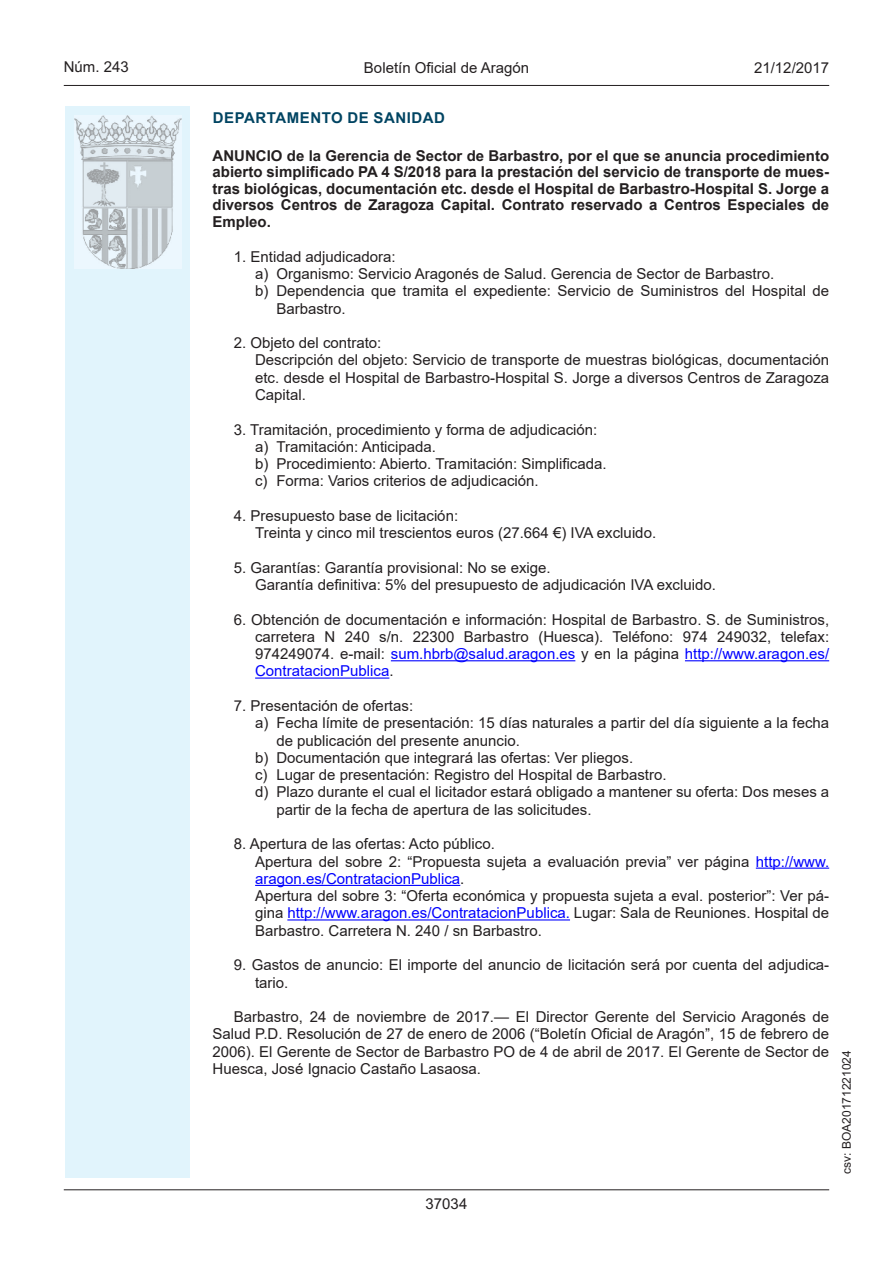
<style>
.page{position:relative;width:893px;height:1263px;background:#fff}
.page>*{position:absolute;margin:0;border:0;box-sizing:border-box;transform-origin:0 0}
.Sangrado_02{font:15px/17.2px "Arial";color:#231f20}
.Sangrado_04{font:15px/17.2px "Arial";color:#231f20;text-align:justify}
.inicio_de_parrafo{font:15px/17.2px "Arial";color:#231f20;text-align:justify}
.Sangrado_01{font:15px/17.2px "Arial";color:#231f20;text-align:justify}
.Titulo_text{font:700 15px/16.5px "Arial";color:#231f20;text-align:justify}
.estilo_head-c{font:15px "Arial";color:#231f20}
.emisor_text{font:15px "Arial Bold MT2";letter-spacing:.035em;color:#004462}
.estilo_head-d{font:15px "Arial MT2";color:#231f20}
.estilo_head-i{font:15px "Arial MT2";color:#231f20}
.numero_pagina{font:15px "Arial MT2";color:#231f20}
.estilo_head-i-2{font:12px "Arial MT2";color:#231f20}
.s1{font-family:"Arial Bold MT2";font-weight:400}
.s2{color:#00f}
.s3{font-family:"Arial MT2"}
.s4{font-family:"Arial MT2";color:#00f}
</style>
<div class="page">
<div style="left:65px;top:106px;width:125px;height:1072px;background:#e1f4fc"></div>
<img style="left:75px;top:115px;width:106px;height:153px">
<hr style="left:64px;top:85px;width:765px;height:1px;background:#231f20">
<hr style="left:64px;top:1189px;width:765px;height:1px;background:#231f20">
<hr style="left:391px;top:660px;width:184px;height:1px;background:#00f">
<hr style="left:685px;top:660px;width:144px;height:1px;background:#00f">
<hr style="left:255px;top:677px;width:134px;height:2px;background:#00f">
<hr style="left:756px;top:867px;width:73px;height:2px;background:#00f">
<hr style="left:255px;top:885px;width:205px;height:1px;background:#00f">
<hr style="left:287px;top:919px;width:283px;height:1px;background:#00f">
<p class="estilo_head-i" style="left:64px;top:57px;width:67px">Núm. 243</p>
<p class="estilo_head-c" style="left:364px;top:57px;width:167px">Boletín Oficial de Aragón</p>
<p class="estilo_head-d" style="left:754px;top:57px;width:77px">21/12/2017</p>
<p class="emisor_text" style="left:213px;top:107px;width:234px">DEPARTAMENTO DE SANIDAD</p>
<p class="Titulo_text" style="left:213px;top:147px;width:618px"><span class="s1">ANUNCIO de la Gerencia de Sector de Barbastro, por el que se anuncia procedimiento </span>abierto simplificado PA 4 S/2018 para la prestación del servicio de transporte de mues&shy;tras biológicas, documentación etc. desde el Hospital de Barbastro-Hospital S. Jorge a diversos Centros de Zaragoza Capital. Contrato reservado a Centros Especiales de Empleo.</p>
<p class="inicio_de_parrafo" style="left:234px;top:248px;width:163px">1. Entidad adjudicadora:</p>
<p class="Sangrado_02" style="left:255px;top:265px;width:521px">a) Organismo: Servicio Aragonés de Salud. Gerencia de Sector de Barbastro.</p>
<p class="Sangrado_02" style="left:276px;top:282px;width:554px;text-indent:-21px">b) Dependencia que tramita el expediente: Servicio de Suministros del Hospital de<br>Barbastro.</p>
<p class="inicio_de_parrafo" style="left:234px;top:334px;width:149px">2. Objeto del contrato:</p>
<p class="Sangrado_04" style="left:255px;top:351px;width:576px">Descripción del objeto: Servicio de transporte de muestras biológicas, documentación etc. desde el Hospital de Barbastro-Hospital S. Jorge a diversos Centros de Zaragoza Capital.</p>
<p class="inicio_de_parrafo" style="left:234px;top:421px;width:365px">3. Tramitación, procedimiento y forma de adjudicación:</p>
<p class="Sangrado_02" style="left:255px;top:438px;width:182px">a) Tramitación: Anticipada.</p>
<p class="Sangrado_02" style="left:255px;top:455px;width:353px">b) Procedimiento: Abierto. Tramitación: Simplificada.</p>
<p class="Sangrado_02" style="left:255px;top:472px;width:285px">c) Forma: Varios criterios de adjudicación.</p>
<p class="inicio_de_parrafo" style="left:234px;top:507px;width:226px">4. Presupuesto base de licitación:</p>
<p class="Sangrado_04" style="left:255px;top:524px;width:403px">Treinta y cinco mil trescientos euros (27.664 €) IVA excluido.</p>
<p class="inicio_de_parrafo" style="left:234px;top:559px;width:318px">5. Garantías: Garantía provisional: No se exige.</p>
<p class="Sangrado_04" style="left:255px;top:576px;width:462px">Garantía definitiva: 5% del presupuesto de adjudicación IVA excluido.</p>
<p class="Sangrado_01" style="left:255px;top:611px;width:576px;text-indent:-21px">6. Obtención de documentación e información: Hospital de Barbastro. S. de Suministros, carretera N 240 s/n. 22300 Barbastro (Huesca). Teléfono: 974 249032, telefax:<br>974249074. e-mail: <span class="s2">sum.hbrb@salud.aragon.es</span> y en la página <span class="s2">http://www.aragon.es/ ContratacionPublica</span><span class="s3">.</span></p>
<p class="inicio_de_parrafo" style="left:234px;top:697px;width:181px">7. Presentación de ofertas:</p>
<p class="Sangrado_02" style="left:276px;top:714px;width:554px;text-indent:-21px">a) Fecha límite de presentación: 15 días naturales a partir del día siguiente a la fecha de publicación del presente anuncio.</p>
<p class="Sangrado_02" style="left:255px;top:749px;width:380px">b) Documentación que integrará las ofertas: Ver pliegos.</p>
<p class="Sangrado_02" style="left:255px;top:766px;width:413px">c) Lugar de presentación: Registro del Hospital de Barbastro.</p>
<p class="Sangrado_02" style="left:276px;top:783px;width:554px;text-indent:-21px">d) Plazo durante el cual el licitador estará obligado a mantener su oferta: Dos meses a partir de la fecha de apertura de las solicitudes.</p>
<p class="inicio_de_parrafo" style="left:234px;top:835px;width:262px">8. Apertura de las ofertas: Acto público.</p>
<p class="Sangrado_04" style="left:255px;top:852px;width:576px">Apertura del sobre 2: “Propuesta sujeta a evaluación previa” ver página <span class="s2">http://www. aragon.es/ContratacionPublica</span><span class="s3">.</span></p>
<p class="Sangrado_04" style="left:255px;top:887px;width:576px">Apertura del sobre 3: “Oferta económica y propuesta sujeta a eval. posterior”: Ver pá&shy;gina <span class="s2">http://www.aragon.es/ContratacionPublica</span><span class="s4">.</span> Lugar: Sala de Reuniones. Hospital de Barbastro. Carretera N. 240 / sn Barbastro.</p>
<p class="Sangrado_01" style="left:255px;top:956px;width:576px;text-indent:-21px">9. Gastos de anuncio: El importe del anuncio de licitación será por cuenta del adjudica&shy;tario.</p>
<p class="inicio_de_parrafo" style="left:213px;top:1008px;width:618px;text-indent:21px">Barbastro, 24 de noviembre de 2017.— El Director Gerente del Servicio Aragonés de Salud P.D. Resolución de 27 de enero de 2006 (“Boletín Oficial de Aragón”, 15 de febrero de 2006). El Gerente de Sector de Barbastro PO de 4 de abril de 2017. El Gerente de Sector de Huesca, José Ignacio Castaño Lasaosa.</p>
<p class="numero_pagina" style="left:426px;top:1193px;width:43px">37034</p>
<p class="estilo_head-i-2" style="left:838px;top:1174px;width:125px;rotate:-90deg">csv: BOA20171221024</p>
</div>
